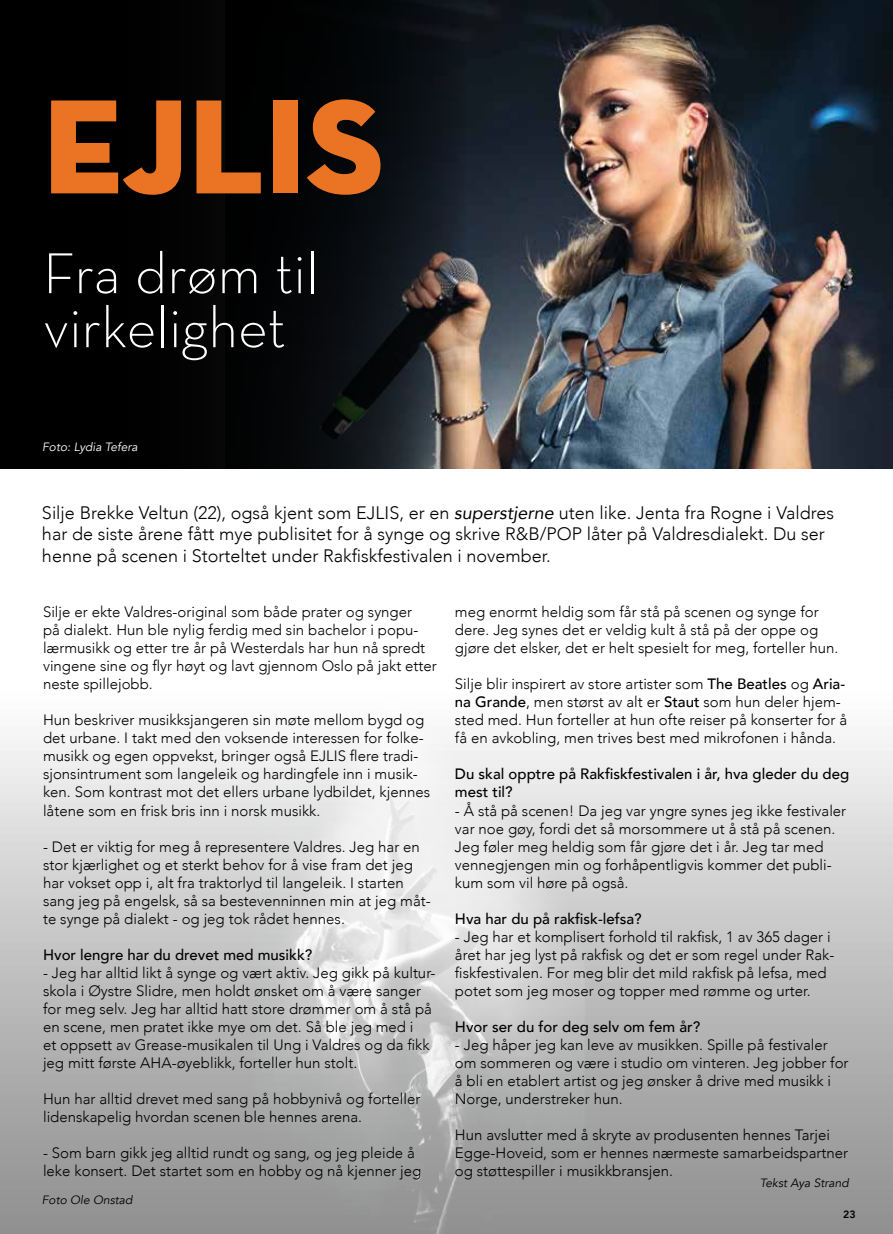
<style>
.page{position:relative;width:893px;height:1234px;background:#fff}
.page>*{position:absolute;margin:0;border:0;box-sizing:border-box;transform-origin:0 0}
.t1{font:136.5px "Neutra Disp Titling";color:#ea7424}
.t2{font:300 58.5px/54px "Neutra Text";color:#fff}
.t3{font:300 18px/21.6px "Avenir";color:#000}
.t4{font:300 15px/18px "Avenir";color:#000}
.t5{font:500 15px/18px "Avenir";color:#000}
.t6{font:italic 12px "Avenir";color:#000}
.t7{font:italic 12px "Avenir";color:#fff}
.t8{font:800 10.5px "Avenir";color:#000}
.s1{font-weight:400;font-style:italic}
.s2{font-weight:500}
</style>
<div class="page">
<img style="left:0;top:743px;width:893px;height:490px">
<img style="left:464px;top:0;width:429px;height:468px">
<svg style="left:0;top:0;width:464px;height:468px;fill:#020303"></svg>
<h1 class="t1" style="left:43px;top:61px;width:342px">EJLIS</h1>
<h2 class="t2" style="left:43px;top:245px;width:277px">Fra drøm til virkelighet</h2>
<p class="t7" style="left:42px;top:440px;width:97px">Foto: Lydia Tefera</p>
<p class="t3" style="left:42px;top:501px;width:793px">Silje Brekke Veltun (22), også kjent som EJLIS, er en <span class="s1">superstjerne</span> uten like. Jenta fra Rogne i Valdres har de siste årene fått mye publisitet for å synge og skrive R&amp;B/POP låter på Valdresdialekt. Du ser henne på scenen i Storteltet under Rakfiskfestivalen i november.</p>
<p class="t4" style="left:43px;top:603px;width:395px">Silje er ekte Valdres-original som både prater og synger<br>på dialekt. Hun ble nylig ferdig med sin bachelor i popu&shy;lærmusikk og etter tre år på Westerdals har hun nå spredt vingene sine og flyr høyt og lavt gjennom Oslo på jakt etter neste spillejobb.</p>
<p class="t4" style="left:43px;top:711px;width:389px">Hun beskriver musikksjangeren sin møte mellom bygd og det urbane. I takt med den voksende interessen for folke&shy;musikk og egen oppvekst, bringer også EJLIS flere tradi&shy;sjonsintrument som langeleik og hardingfele inn i musik&shy;ken. Som kontrast mot det ellers urbane lydbildet, kjennes låtene som en frisk bris inn i norsk musikk.</p>
<p class="t4" style="left:43px;top:837px;width:389px">- Det er viktig for meg å representere Valdres. Jeg har en stor kjærlighet og et sterkt behov for å vise fram det jeg har vokset opp i, alt fra traktorlyd til langeleik. I starten sang jeg på engelsk, så sa bestevenninnen min at jeg måt&shy;te synge på dialekt - og jeg tok rådet hennes.</p>
<p class="t5" style="left:43px;top:944px;width:271px">Hvor lengre har du drevet med musikk?</p>
<p class="t4" style="left:43px;top:963px;width:394px">- Jeg har alltid likt å synge og vært aktiv. Jeg gikk på kultur&shy;skola i Øystre Slidre, men holdt ønsket om å være sanger for meg selv. Jeg har alltid hatt store drømmer om å stå på en scene, men pratet ikke mye om det. Så ble jeg med i<br>et oppsett av Grease-musikalen til Ung i Valdres og da fikk jeg mitt første AHA-øyeblikk, forteller hun stolt.</p>
<p class="t4" style="left:43px;top:1089px;width:379px">Hun har alltid drevet med sang på hobbynivå og forteller lidenskapelig hvordan scenen ble hennes arena.</p>
<p class="t4" style="left:43px;top:1143px;width:380px">- Som barn gikk jeg alltid rundt og sang, og jeg pleide å leke konsert. Det startet som en hobby og nå kjenner jeg</p>
<p class="t6" style="left:42px;top:1191px;width:92px">Foto Ole Onstad</p>
<p class="t4" style="left:455px;top:603px;width:385px">meg enormt heldig som får stå på scenen og synge for dere. Jeg synes det er veldig kult å stå på der oppe og gjøre det elsker, det er helt spesielt for meg, forteller hun.</p>
<p class="t4" style="left:455px;top:675px;width:394px">Silje blir inspirert av store artister som <span class="s2">The Beatles</span> og <span class="s2">Aria&shy;na Grande</span>, men størst av alt er <span class="s2">Staut</span> som hun deler hjem&shy;sted med. Hun forteller at hun ofte reiser på konserter for å få en avkobling, men trives best med mikrofonen i hånda.</p>
<p class="t5" style="left:455px;top:764px;width:396px">Du skal opptre på Rakfiskfestivalen i år, hva gleder du deg mest til?</p>
<p class="t4" style="left:455px;top:801px;width:393px">- Å stå på scenen! Da jeg var yngre synes jeg ikke festivaler var noe gøy, fordi det så morsommere ut å stå på scenen.<br>Jeg føler meg heldig som får gjøre det i år. Jeg tar med vennegjengen min og forhåpentligvis kommer det publi&shy;kum som vil høre på også.</p>
<p class="t5" style="left:455px;top:908px;width:188px">Hva har du på rakfisk-lefsa?</p>
<p class="t4" style="left:455px;top:927px;width:381px">- Jeg har et komplisert forhold til rakfisk, 1 av 365 dager i året har jeg lyst på rakfisk og det er som regel under Rak&shy;fiskfestivalen. For meg blir det mild rakfisk på lefsa, med potet som jeg moser og topper med rømme og urter.</p>
<p class="t5" style="left:455px;top:1016px;width:247px">Hvor ser du for deg selv om fem år?</p>
<p class="t4" style="left:455px;top:1035px;width:395px">- Jeg håper jeg kan leve av musikken. Spille på festivaler om sommeren og være i studio om vinteren. Jeg jobber for å bli en etablert artist og jeg ønsker å drive med musikk i Norge, understreker hun.</p>
<p class="t4" style="left:455px;top:1125px;width:395px">Hun avslutter med å skryte av produsenten hennes Tarjei<br>Egge-Hoveid, som er hennes nærmeste samarbeidspartner og støttespiller i musikkbransjen.</p>
<p class="t6" style="left:760px;top:1175px;width:90px">Tekst Aya Strand</p>
<p class="t8" style="left:843px;top:1205px;width:14px">23</p>
</div>
